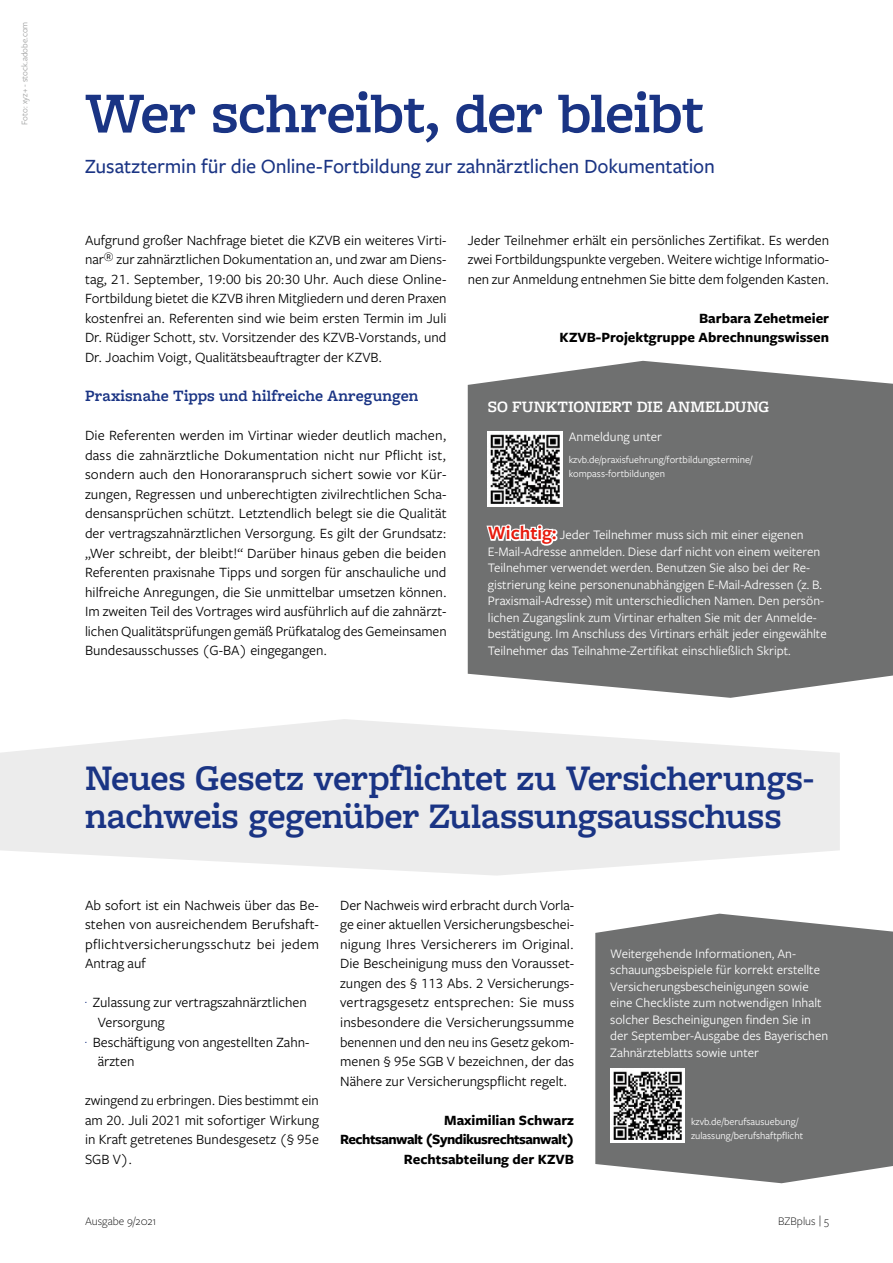
<style>
.page{position:relative;width:893px;height:1263px;background:#fff}
.page>*{position:absolute;margin:0;border:0;box-sizing:border-box;transform-origin:0 0}
.t1{font:600 60px "Freight Macro Pro";letter-spacing:-.015em;color:#1a3484}
.t2{font:600 37.5px/37.5px "Freight Macro Pro";letter-spacing:-.01em;color:#1a3484}
.t3{font:500 21px "Freight Sans Pro";letter-spacing:-.01em;color:#1a3484}
.t4{font:600 16.5px "Freight Macro Pro";letter-spacing:.005em;color:#1a3484}
.t5{font:600 16.5px "Freight Macro Pro";color:#fff}
.t6{font:14.7px/19.5px "Freight Sans Pro";color:#000;text-align:justify}
.t7{font:700 14.7px/19.5px "Freight Sans Pro";color:#000;text-align:right}
.t8{font:13.5px/16.5px "Freight Sans Pro";color:#fff}
.t9{font:300 12px "Freight Sans Pro";color:#000}
.t10{font:10.5px/13.5px "Freight Sans Pro";color:#fff}
.t11{font:9px "Freight Sans Pro";color:#9d9e9e}
.s1{font-weight:600;font-size:19.5px}
</style>
<div class="page">
<svg style="left:0;top:719px;width:840px;height:156px;fill:#ececec"></svg>
<svg style="left:468px;top:361px;width:425px;height:337px;background:#797a7a"></svg>
<img style="left:488px;top:432px;width:74px;height:74px">
<svg style="left:595px;top:914px;width:298px;height:269px;background:#797a7a"></svg>
<img style="left:610px;top:1068px;width:75px;height:75px">
<p class="t11" style="left:19px;top:125px;width:105px;rotate:-90deg">Foto: xyz+ - stock.adobe.com</p>
<h1 class="t1" style="left:85px;top:71px;width:620px">Wer schreibt, der bleibt</h1>
<h3 class="t3" style="left:85px;top:152px;width:631px">Zusatztermin für die Online-Fortbildung zur zahnärztlichen Dokumentation</h3>
<p class="t6" style="left:85px;top:229px;width:363px">Aufgrund großer Nachfrage bietet die KZVB ein weiteres Virti&shy;nar<sup>®</sup> zur zahnärztlichen Dokumentation an, und zwar am Diens&shy;tag, 21. September, 19:00 bis 20:30 Uhr. Auch diese Online-Fortbildung bietet die KZVB ihren Mitgliedern und deren Praxen kostenfrei an. Referenten sind wie beim ersten Termin im Juli Dr. Rüdiger Schott, stv. Vorsitzender des KZVB-Vorstands, und Dr. Joachim Voigt, Qualitätsbeauftragter der KZVB.</p>
<p class="t4" style="left:85px;top:384px;width:335px">Praxisnahe Tipps und hilfreiche Anregungen</p>
<p class="t6" style="left:85px;top:425px;width:363px">Die Referenten werden im Virtinar wieder deutlich machen, dass die zahnärztliche Dokumentation nicht nur Pflicht ist, sondern auch den Honoraranspruch sichert sowie vor Kür&shy;zungen, Regressen und unberechtigten zivilrechtlichen Scha&shy;densansprüchen schützt. Letztendlich belegt sie die Qualität der vertragszahnärztlichen Versorgung. Es gilt der Grundsatz: „Wer schreibt, der bleibt!“ Darüber hinaus geben die beiden Referenten praxisnahe Tipps und sorgen für anschauliche und hilfreiche Anregungen, die Sie unmittelbar umsetzen können.<br>Im zweiten Teil des Vortrages wird ausführlich auf die zahnärzt&shy;lichen Qualitätsprüfungen gemäß Prüfkatalog des Gemeinsamen Bundesausschusses (G-BA) eingegangen.</p>
<p class="t6" style="left:468px;top:229px;width:363px">Jeder Teilnehmer erhält ein persönliches Zertifikat. Es werden zwei Fortbildungspunkte vergeben. Weitere wichtige Informatio&shy;nen zur Anmeldung entnehmen Sie bitte dem folgenden Kasten.</p>
<p class="t7" style="left:560px;top:308px;width:271px">Barbara Zehetmeier<br>KZVB-Projektgruppe Abrechnungswissen</p>
<p class="t5" style="left:488px;top:395px;width:283px">SO FUNKTIONIERT DIE ANMELDUNG</p>
<p class="t8" style="left:569px;top:428px;width:95px">Anmeldung unter</p>
<p class="t10" style="left:569px;top:452px;width:185px">kzvb.de/praxisfuehrung/fortbildungstermine/ kompass-fortbildungen</p>
<p class="t8" style="left:488px;top:526px;width:340px"><span class="s1">Wichtig:</span> Jeder Teilnehmer muss sich mit einer eigenen E-Mail-Adresse anmelden. Diese darf nicht von einem weiteren Teilnehmer verwendet werden. Benutzen Sie also bei der Re&shy;gistrierung keine personenunabhängigen E-Mail-Adressen (z. B.<br>Praxismail-Adresse) mit unterschiedlichen Namen. Den persön&shy;lichen Zugangslink zum Virtinar erhalten Sie mit der Anmelde&shy;bestätigung. Im Anschluss des Virtinars erhält jeder eingewählte Teilnehmer das Teilnahme-Zertifikat einschließlich Skript.</p>
<h2 class="t2" style="left:85px;top:758px;width:731px">Neues Gesetz verpflichtet zu Versicherungs&shy;nachweis gegenüber Zulassungsausschuss</h2>
<p class="t6" style="left:85px;top:894px;width:235px">Ab sofort ist ein Nachweis über das Be&shy;stehen von ausreichendem Berufshaft&shy;pflichtversicherungsschutz bei jedem Antrag auf</p>
<p class="t6" style="left:98px;top:992px;width:211px;text-indent:-13px"><sup>■</sup> Zulassung zur vertragszahnärztlichen<br>Versorgung</p>
<p class="t6" style="left:98px;top:1031px;width:213px;text-indent:-13px"><sup>■</sup> Beschäftigung von angestellten Zahn&shy;ärzten</p>
<p class="t6" style="left:85px;top:1090px;width:235px">zwingend zu erbringen. Dies bestimmt ein am 20. Juli 2021 mit sofortiger Wirkung in Kraft getretenes Bundesgesetz (§ 95e SGB V).</p>
<p class="t6" style="left:340px;top:894px;width:236px">Der Nachweis wird erbracht durch Vorla&shy;ge einer aktuellen Versicherungsbeschei&shy;nigung Ihres Versicherers im Original.<br>Die Bescheinigung muss den Vorausset&shy;zungen des § 113 Abs. 2 Versicherungs&shy;vertragsgesetz entsprechen: Sie muss insbesondere die Versicherungssumme benennen und den neu ins Gesetz gekom&shy;menen § 95e SGB V bezeichnen, der das Nähere zur Versicherungspflicht regelt.</p>
<p class="t7" style="left:340px;top:1110px;width:235px">Maximilian Schwarz<br>Rechtsanwalt (Syndikusrechtsanwalt)<br>Rechtsabteilung der KZVB</p>
<p class="t8" style="left:610px;top:944px;width:220px">Weitergehende Informationen, An&shy;schauungsbeispiele für korrekt erstellte Versicherungsbescheinigungen sowie eine Checkliste zum notwendigen Inhalt solcher Bescheinigungen finden Sie in der September-Ausgabe des Bayerischen Zahnärzteblatts sowie unter</p>
<p class="t10" style="left:691px;top:1115px;width:114px">kzvb.de/berufsausuebung/ zulassung/berufshaftpflicht</p>
<p class="t9" style="left:85px;top:1213px;width:73px">Ausgabe 9/2021</p>
<p class="t9" style="left:778px;top:1213px;width:53px">BZBplus | 5</p>
</div>
